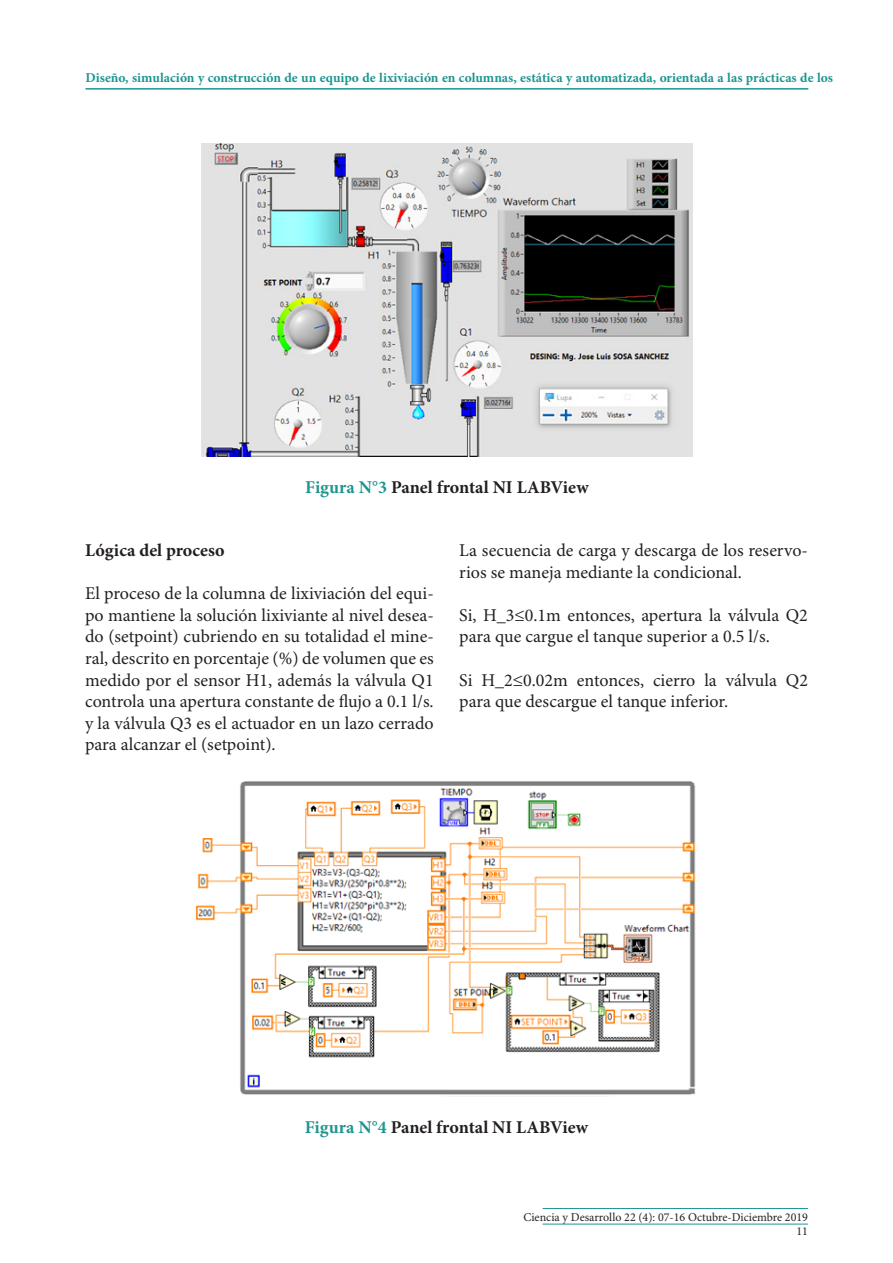
<style>
.page{position:relative;width:893px;height:1263px;background:#fff}
.page>*{position:absolute;margin:0;border:0;box-sizing:border-box;transform-origin:0 0}
.t1{font:18px/21.6px "Minion Pro";color:#231f20}
.t2{font:700 18px "Minion Pro";color:#231f20}
.t3{font:700 13.5px "Minion Pro";color:#1c9590}
.t4{font:12px "Minion Pro";color:#231f20}
.s1{color:#1c9590}
</style>
<div class="page">
<img style="left:201px;top:143px;width:491px;height:313px">
<img style="left:195px;top:781px;width:501px;height:314px">
<hr style="left:85px;top:88px;width:723px;height:2px;background:#1c9590">
<hr style="left:543px;top:1208px;width:265px;height:1px;background:#1c9590">
<hr style="left:543px;top:1224px;width:265px;height:1px;background:#1c9590">
<p class="t3" style="left:85px;top:68px;width:749px">Diseño, simulación y construcción de un equipo de lixiviación en columnas, estática y automatizada, orientada a las prácticas de los</p>
<p class="t2" style="left:305px;top:475px;width:285px"><span class="s1">Figura N°3</span> Panel frontal NI LABView</p>
<p class="t2" style="left:85px;top:537px;width:141px">Lógica del proceso</p>
<p class="t1" style="left:85px;top:583px;width:350px;text-align:justify">El proceso de la columna de lixiviación del equi&shy;po mantiene la solución lixiviante al nivel desea&shy;do (setpoint) cubriendo en su totalidad el mine&shy;ral, descrito en porcentaje (%) de volumen que es medido por el sensor H1, además la válvula Q1 controla una apertura constante de flujo a 0.1 l/s. y la válvula Q3 es el actuador en un lazo cerrado para alcanzar el (setpoint).</p>
<p class="t1" style="left:459px;top:540px;width:350px">La secuencia de carga y descarga de los reservo&shy;rios se maneja mediante la condicional.</p>
<p class="t1" style="left:459px;top:605px;width:350px">Si, H_3≤0.1m entonces, apertura la válvula Q2 para que cargue el tanque superior a 0.5 l/s.</p>
<p class="t1" style="left:459px;top:670px;width:350px">Si H_2≤0.02m entonces, cierro la válvula Q2 para que descargue el tanque inferior.</p>
<p class="t2" style="left:305px;top:1115px;width:285px"><span class="s1">Figura N°4</span> Panel frontal NI LABView</p>
<p class="t4" style="left:523px;top:1210px;width:286px">Ciencia y Desarrollo 22 (4): 07-16 Octubre-Diciembre 2019</p>
<p class="t4" style="left:796px;top:1224px;width:13px">11</p>
</div>
